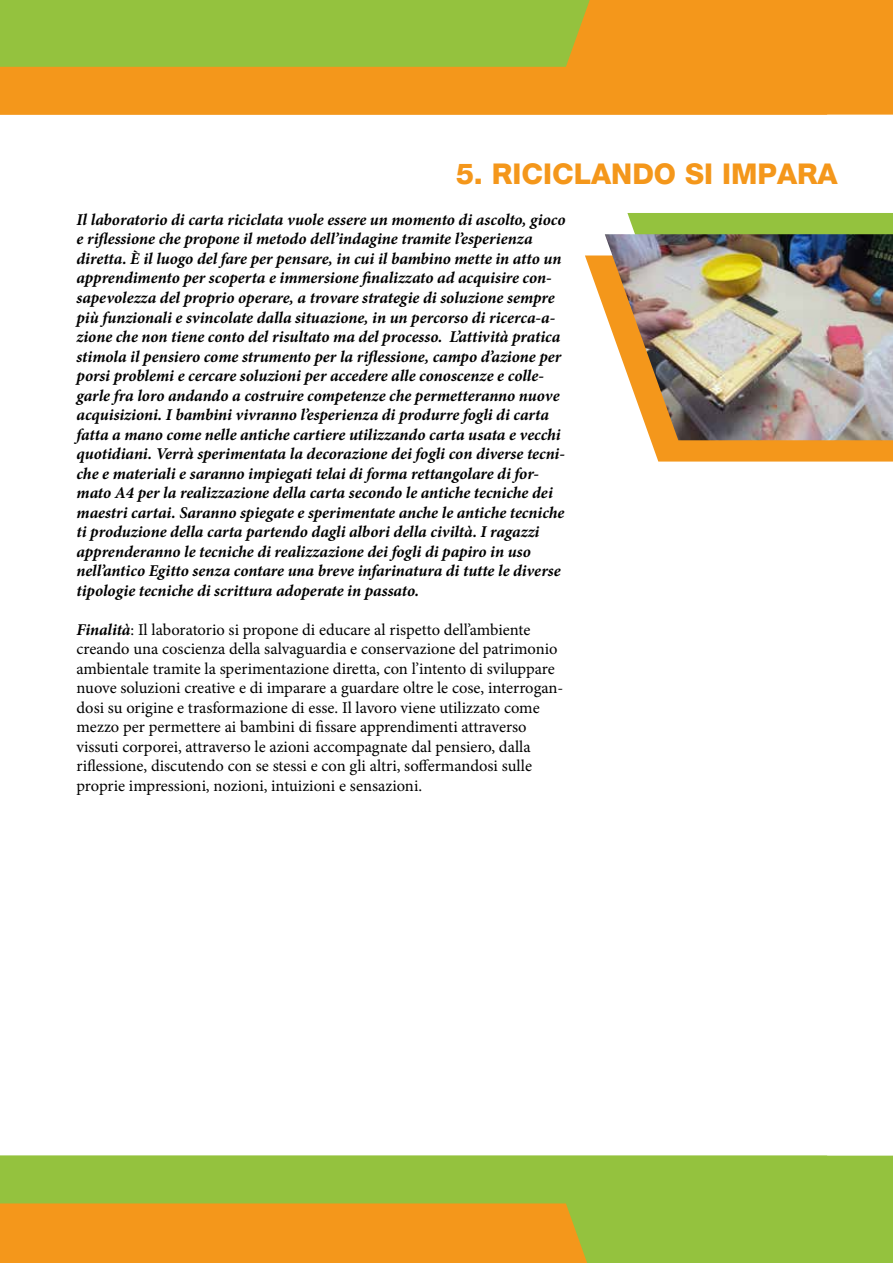
<style>
.page{position:relative;width:893px;height:1263px;background:#fff}
.page>*{position:absolute;margin:0;border:0;box-sizing:border-box;transform-origin:0 0}
.t1{font:28.5px "ABART Hheavy";color:#f4971b}
.t2{font:italic 700 16.5px/19.5px "Minion Pro";letter-spacing:-.005em;color:#000}
.t3{font:16.5px/19.5px "Minion Pro";color:#000}
.s1{font-weight:700;font-style:italic}
</style>
<div class="page">
<div style="left:827px;top:1155px;width:66px;height:108px;background:#94c23e"></div>
<div style="left:0;top:1155px;width:827px;height:108px;background:#94c23e"></div>
<div style="left:827px;top:0;width:66px;height:115px;background:#f4971b"></div>
<div style="left:0;top:0;width:827px;height:115px;background:#f4971b"></div>
<svg style="left:0;top:0;width:639px;height:67px;background:#9dbd3a"></svg>
<svg style="left:0;top:1203px;width:639px;height:60px;background:#ea9b1e"></svg>
<svg style="left:585px;top:255px;width:308px;height:207px;fill:#f4971b"></svg>
<div style="left:627px;top:213px;width:266px;height:21px;background:#94c23e"></div>
<img style="left:605px;top:234px;width:288px;height:206px">
<h1 class="t1" style="left:456px;top:157px;width:383px">5. RICICLANDO SI IMPARA</h1>
<p class="t2" style="left:77px;top:210px;width:491px">Il laboratorio di carta riciclata vuole essere un momento di ascolto, gioco e riflessione che propone il metodo dell’indagine tramite l’esperienza diretta. È il luogo del fare per pensare, in cui il bambino mette in atto un apprendimento per scoperta e immersione finalizzato ad acquisire con&shy;sapevolezza del proprio operare, a trovare strategie di soluzione sempre più funzionali e svincolate dalla situazione, in un percorso di ricerca-a&shy;zione che non tiene conto del risultato ma del processo. L’attività pratica stimola il pensiero come strumento per la riflessione, campo d’azione per porsi problemi e cercare soluzioni per accedere alle conoscenze e colle&shy;garle fra loro andando a costruire competenze che permetteranno nuove acquisizioni. I bambini vivranno l’esperienza di produrre fogli di carta fatta a mano come nelle antiche cartiere utilizzando carta usata e vecchi quotidiani. Verrà sperimentata la decorazione dei fogli con diverse tecni&shy;che e materiali e saranno impiegati telai di forma rettangolare di for&shy;mato A4 per la realizzazione della carta secondo le antiche tecniche dei maestri cartai. Saranno spiegate e sperimentate anche le antiche tecniche ti produzione della carta partendo dagli albori della civiltà. I ragazzi apprenderanno le tecniche di realizzazione dei fogli di papiro in uso nell’antico Egitto senza contare una breve infarinatura di tutte le diverse tipologie tecniche di scrittura adoperate in passato.</p>
<p class="t3" style="left:77px;top:620px;width:488px"><span class="s1">Finalità</span>: Il laboratorio si propone di educare al rispetto dell’ambiente creando una coscienza della salvaguardia e conservazione del patrimonio ambientale tramite la sperimentazione diretta, con l’intento di sviluppare nuove soluzioni creative e di imparare a guardare oltre le cose, interrogan&shy;dosi su origine e trasformazione di esse. Il lavoro viene utilizzato come mezzo per permettere ai bambini di fissare apprendimenti attraverso vissuti corporei, attraverso le azioni accompagnate dal pensiero, dalla riflessione, discutendo con se stessi e con gli altri, soffermandosi sulle proprie impressioni, nozioni, intuizioni e sensazioni.</p>
</div>
